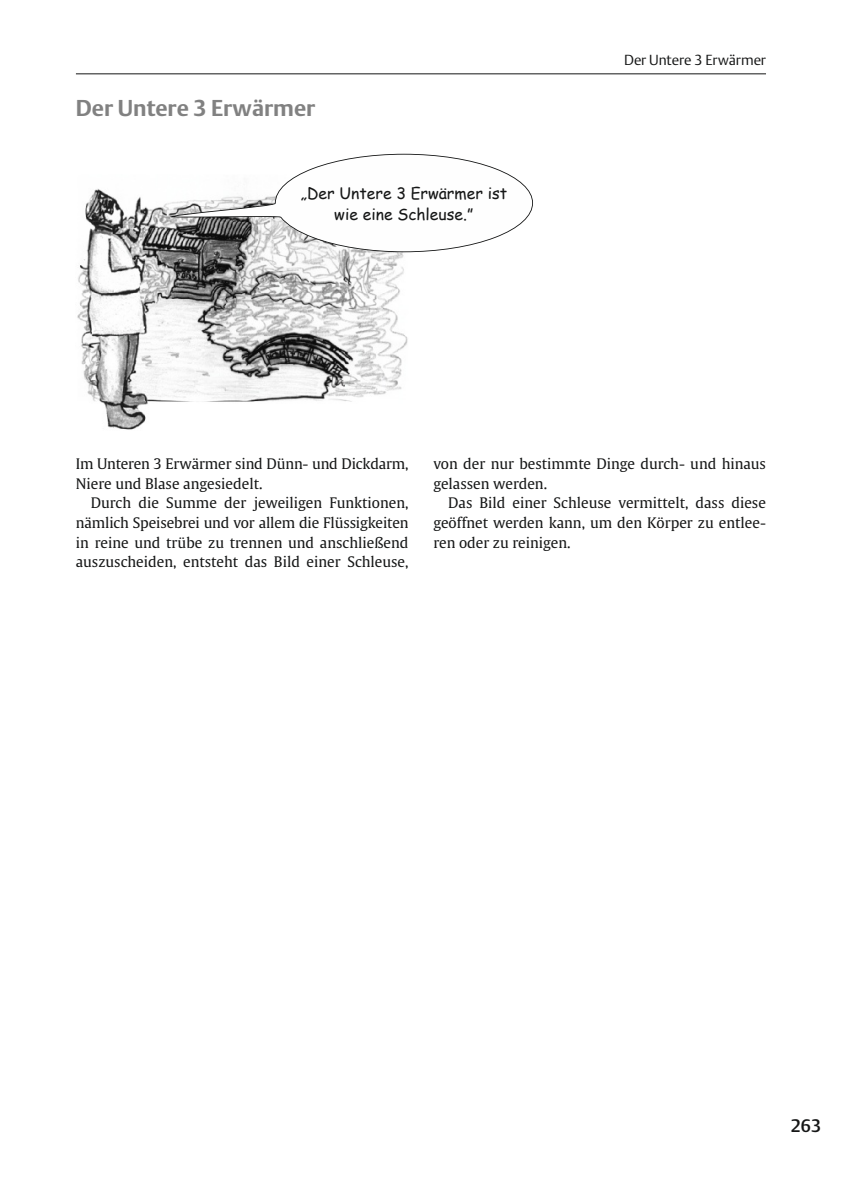
<style>
.page{position:relative;width:844px;height:1191px;background:#fff}
.page>*{position:absolute;margin:0;border:0;box-sizing:border-box;transform-origin:0 0}
.t1{font:700 22.75px "Thieme Argo One 04";color:#818181}
.t2{font:17.85px "Thieme Argo Three 04";color:#151616}
.t3{font:15.75px/21px "Comic Sans MS";color:#151616;text-align:center}
.t4{font:14.35px/19.8px "Thieme Gulliver 04";color:#151616}
.t5{font:14.35px "Thieme Argo One 04";color:#151616}
</style>
<div class="page">
<svg style="left:75px;top:73px;width:691px;height:357px"></svg>
<h1 class="t1" style="left:76px;top:98px;width:241px">Der Untere 3 Erwärmer</h1>
<p class="t3" style="left:300px;top:182px;width:208px">„Der Untere 3 Erwärmer ist wie eine Schleuse.”</p>
<p class="t5" style="left:624px;top:53px;width:143px">Der Untere 3 Erwärmer</p>
<p class="t4" style="left:76px;top:455px;width:334px">Im Unteren 3 Erwärmer sind Dünn- und Dickdarm,<br>Niere und Blase angesiedelt.</p>
<p class="t4" style="left:76px;top:494px;width:334px;text-align:justify;text-indent:15px">Durch die Summe der jeweiligen Funktionen, nämlich Speisebrei und vor allem die Flüssigkeiten in reine und trübe zu trennen und anschließend auszuscheiden, entsteht das Bild einer Schleuse,</p>
<p class="t4" style="left:433px;top:455px;width:334px">von der nur bestimmte Dinge durch- und hinaus gelassen werden.</p>
<p class="t4" style="left:433px;top:494px;width:334px;text-align:justify;text-indent:15px">Das Bild einer Schleuse vermittelt, dass diese geöffnet werden kann, um den Körper zu entlee&shy;ren oder zu reinigen.</p>
<p class="t2" style="left:790px;top:1118px;width:32px">263</p>
</div>
